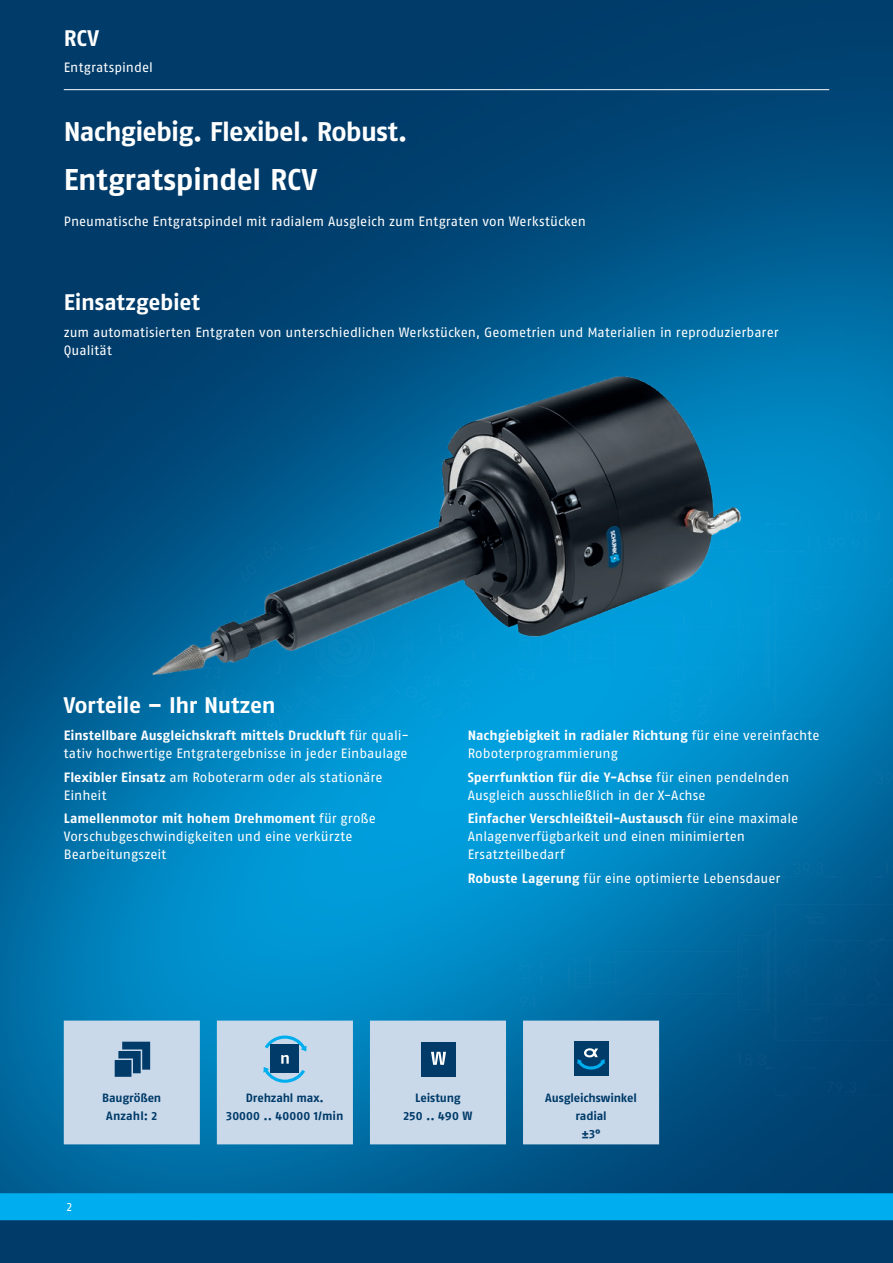
<style>
.page{position:relative;width:893px;height:1263px;background:#fff}
.page>*{position:absolute;margin:0;border:0;box-sizing:border-box;transform-origin:0 0}
.t1{font:700 30px "SCHUNK Fago Pro";letter-spacing:-.01em;color:#fff}
.t2{font:700 27px "SCHUNK Fago Pro";letter-spacing:-.03em;color:#fff}
.t3{font:700 22.5px "SCHUNK Fago Pro";letter-spacing:-.01em;color:#fff}
.t4{font:13.5px/18px "SCHUNK Fago Pro";letter-spacing:.005em;color:#fff}
.t5{font:700 12px/18px "SCHUNK Fago Pro";letter-spacing:-.01em;color:#003b69;text-align:center}
.t6{font:12px "SCHUNK Fago Pro";color:#fff}
.s1{font-weight:700}
</style>
<div class="page">
<img style="left:0;top:0;width:893px;height:1180px">
<div style="left:0;top:1202px;width:893px;height:61px;background:#003b69"></div>
<svg style="left:0;top:1180px;width:893px;height:40px;background:#0090cc"></svg>
<img style="left:191px;top:506px;width:702px;height:604px">
<hr style="left:64px;top:89px;width:765px;height:1px;background:#fff">
<img style="left:153px;top:376px;width:587px;height:298px">
<svg style="left:64px;top:1020px;width:595px;height:124px;background:#b5cfe4"></svg>
<svg style="left:115px;top:1042px;width:35px;height:35px"></svg>
<svg style="left:263px;top:1035px;width:44px;height:48px;background:#6097ba"></svg>
<div style="left:421px;top:1042px;width:35px;height:35px;background:#003b69"></div>
<svg style="left:431px;top:1052px;width:15px;height:13px"></svg>
<div style="left:574px;top:1042px;width:34px;height:34px;background:#003b69"></div>
<svg style="left:577px;top:1048px;width:28px;height:21px"></svg>
<h3 class="t3" style="left:64px;top:24px;width:37px">RCV</h3>
<p class="t4" style="left:64px;top:59px;width:91px">Entgratspindel</p>
<h2 class="t2" style="left:64px;top:115px;width:345px">Nachgiebig. Flexibel. Robust.</h2>
<h1 class="t1" style="left:64px;top:162px;width:255px">Entgratspindel RCV</h1>
<p class="t4" style="left:64px;top:213px;width:524px">Pneumatische Entgratspindel mit radialem Ausgleich zum Entgraten von Werkstücken</p>
<h3 class="t3" style="left:64px;top:289px;width:138px">Einsatzgebiet</h3>
<p class="t4" style="left:64px;top:323px;width:716px">zum automatisierten Entgraten von unterschiedlichen Werkstücken, Geometrien und Materialien in reproduzierbarer<br>Qualität</p>
<h3 class="t3" style="left:64px;top:692px;width:213px">Vorteile – Ihr Nutzen</h3>
<p class="t4" style="left:64px;top:726px;width:347px"><span class="s1">Einstellbare Ausgleichskraft mittels Druckluft</span> für quali&shy;tativ hochwertige Entgratergebnisse in jeder Einbaulage</p>
<p class="t4" style="left:64px;top:768px;width:320px"><span class="s1">Flexibler Einsatz</span> am Roboterarm oder als stationäre<br>Einheit</p>
<p class="t4" style="left:64px;top:809px;width:314px"><span class="s1">Lamellenmotor mit hohem Drehmoment</span> für große<br>Vorschubgeschwindigkeiten und eine verkürzte<br>Bearbeitungszeit</p>
<p class="t4" style="left:468px;top:726px;width:353px"><span class="s1">Nachgiebigkeit in radialer Richtung</span> für eine vereinfachte<br>Roboterprogrammierung</p>
<p class="t4" style="left:468px;top:768px;width:323px"><span class="s1">Sperrfunktion für die Y-Achse</span> für einen pendelnden<br>Ausgleich ausschließlich in der X-Achse</p>
<p class="t4" style="left:468px;top:809px;width:332px"><span class="s1">Einfacher Verschleißteil-Austausch</span> für eine maximale<br>Anlagenverfügbarkeit und einen minimierten<br>Ersatzteilbedarf</p>
<p class="t4" style="left:468px;top:869px;width:314px"><span class="s1">Robuste Lagerung</span> für eine optimierte Lebensdauer</p>
<p class="t6" style="left:67px;top:1199px;width:7px">2</p>
<p class="t5" style="left:102px;top:1089px;width:61px">Baugrößen<br>Anzahl: 2</p>
<p class="t5" style="left:226px;top:1089px;width:119px">Drehzahl max.<br>30000 .. 40000 1/min</p>
<p class="t5" style="left:404px;top:1089px;width:70px">Leistung<br>250 .. 490 W</p>
<p class="t5" style="left:545px;top:1089px;width:93px">Ausgleichswinkel radial<br>±3°</p>
</div>
